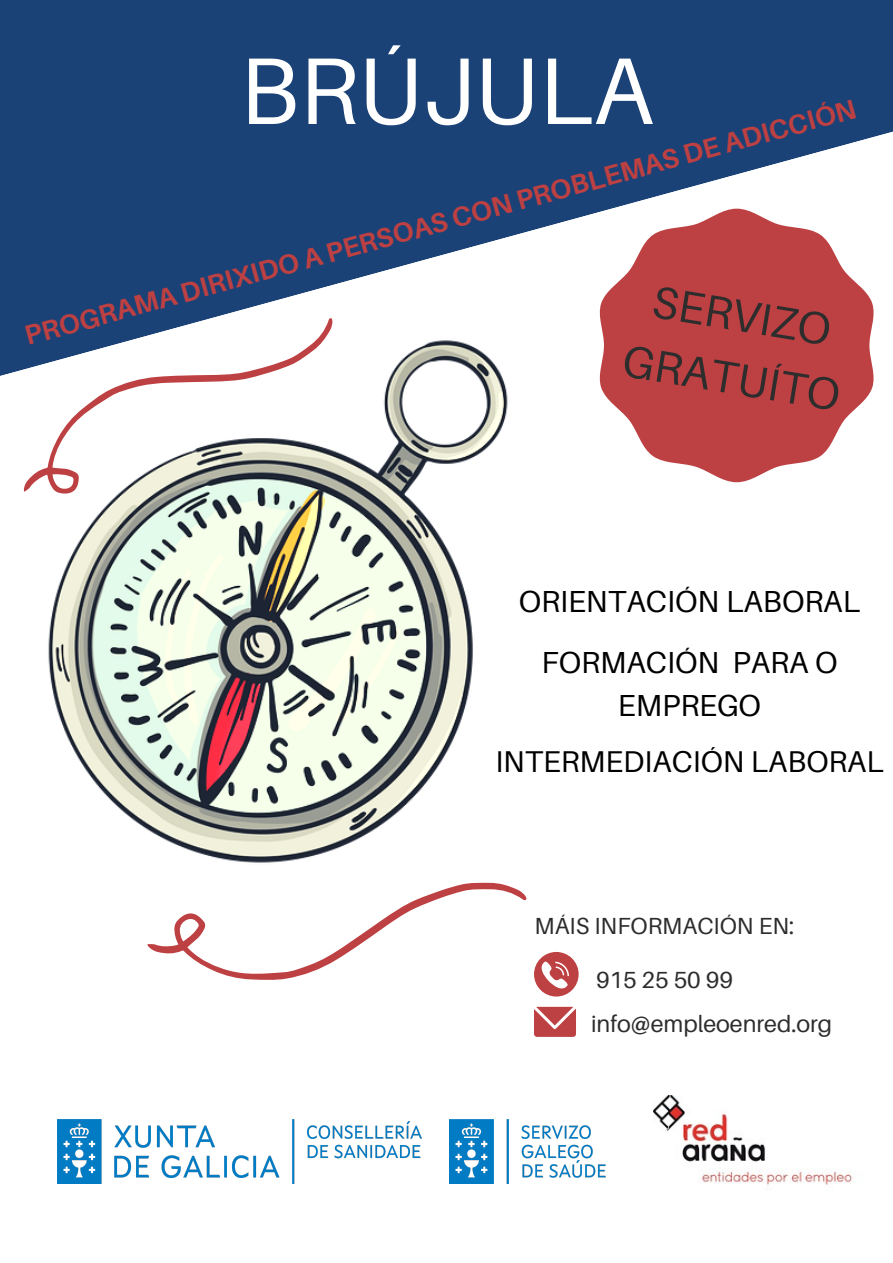
<style>
.page{position:relative;width:893px;height:1263px;background:#fff}
.page>*{position:absolute;margin:0;border:0;box-sizing:border-box;transform-origin:0 0}
.t1{font:94.72px "Aileron";color:#fff}
.t2{font:45px/63px "Aileron";color:#2d2d2d;text-align:center}
.t3{font:30.45px/61.1px "Aileron";color:#000;text-align:center}
.t4{font:30.08px "Aileron";color:#000}
.t5{font:700 27.45px "Aileron";color:#bd4042}
.t6{font:23.33px/43.8px "Aileron";color:#2d2d2d}
</style>
<div class="page">
<svg style="left:0;top:0;width:893px;height:317px;background:#385a87"></svg>
<svg style="left:597px;top:209px;width:279px;height:273px;fill:#bd4042"></svg>
<svg style="left:534px;top:952px;width:44px;height:44px"></svg>
<svg style="left:534px;top:1007px;width:42px;height:30px"></svg>
<img style="left:653px;top:1095px;width:200px;height:90px">
<img style="left:0;top:317px;width:508px;height:508px">
<svg style="left:1px;top:317px;width:357px;height:188px"></svg>
<svg style="left:141px;top:794px;width:386px;height:186px"></svg>
<img style="left:58px;top:1119px;width:364px;height:64px">
<img style="left:450px;top:1119px;width:155px;height:64px">
<h1 class="t1" style="left:240px;top:32px;width:415px">BRÚJULA</h1>
<p class="t5" style="left:20px;top:317px;width:862px;rotate:-15deg">PROGRAMA DIRIXIDO A PERSOAS CON PROBLEMAS DE ADICCIÓN</p>
<h2 class="t2" style="left:638px;top:266px;width:221px;rotate:9deg">SERVIZO<br>GRATUÍTO</h2>
<h3 class="t3" style="left:519px;top:570px;width:343px">ORIENTACIÓN LABORAL<br>FORMACIÓN PARA O</h3>
<h3 class="t3" style="left:618px;top:674px;width:145px">EMPREGO</h3>
<p class="t4" style="left:495px;top:743px;width:390px">INTERMEDIACIÓN LABORAL</p>
<p class="t6" style="left:534px;top:903px;width:261px">MÁIS INFORMACIÓN EN:</p>
<p class="t6" style="left:591px;top:957px;width:243px">915 25 50 99 info@empleoenred.org</p>
</div>
